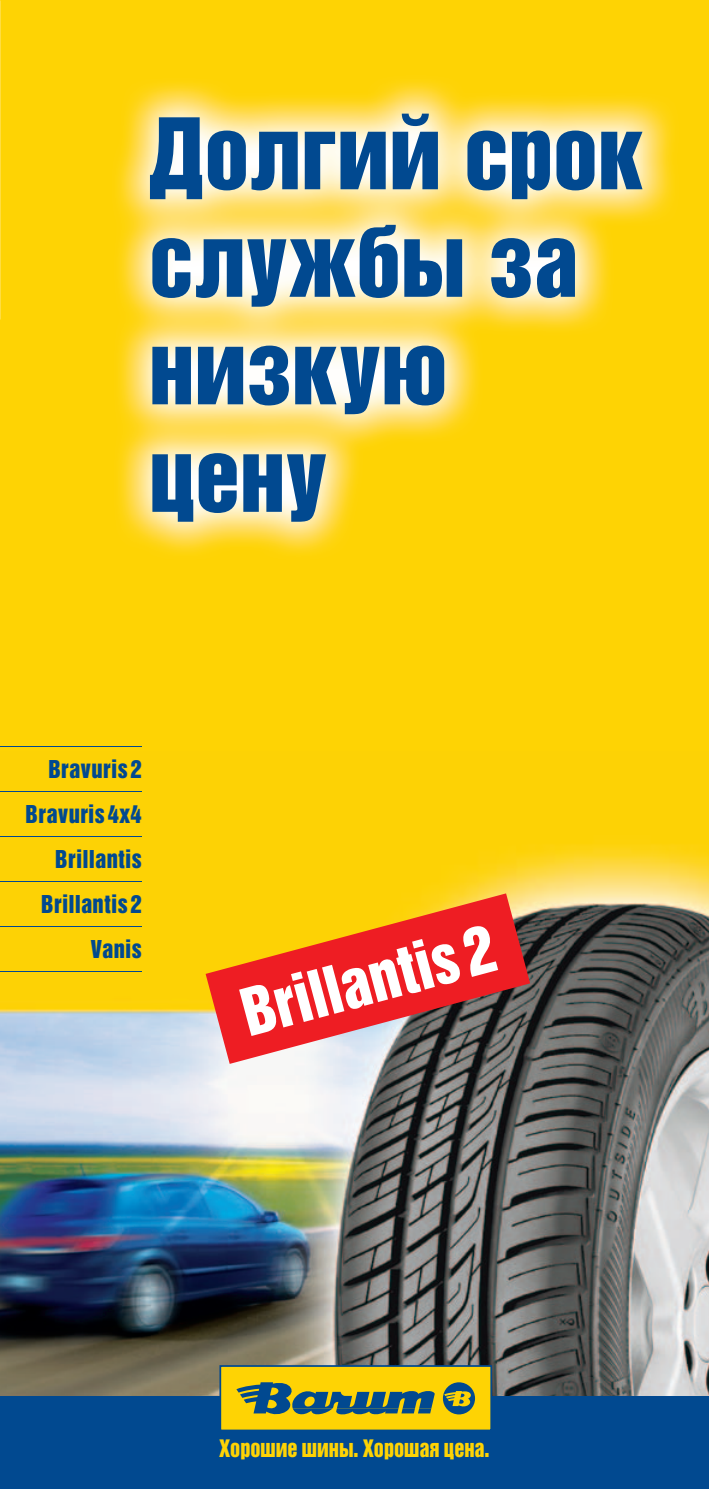
<style>
.page{position:relative;width:709px;height:1489px;background:#fff}
.page>*{position:absolute;margin:0;border:0;box-sizing:border-box;transform-origin:0 0}
.t1{font:90px/107.5px "Helvetica Inserat Cyr Upright";color:#014990}
.t2{font:60px "Helvetica Inserat Cyr Upright";color:#fff}
.t3{font:22.5px/45px "Helvetica Inserat Cyr Upright";letter-spacing:.015em;color:#014990;text-align:right}
.t4{font:22px "Helvetica Inserat Cyr Upright";color:#fed304;scale:.92 1}
</style>
<div class="page">
<div style="left:0;top:0;width:709px;height:985px;background:#fed304"></div>
<img style="left:0;top:845px;width:709px;height:551px">
<svg style="left:206px;top:893px;width:324px;height:170px;fill:#ee1d23"></svg>
<div style="left:0;top:1396px;width:709px;height:92px;background:#014990"></div>
<div style="left:220px;top:1365px;width:271px;height:65px;background:#fed304"></div>
<div style="left:219px;top:1364px;width:273px;height:67px;border:2px solid #014990"></div>
<div style="left:443px;top:1382px;width:32px;height:32px;background:#014990;border-radius:50%"></div>
<svg style="left:444px;top:1389px;width:30px;height:19px"></svg>
<svg style="left:236px;top:1382px;width:199px;height:33px"></svg>
<hr style="left:0;top:746px;width:142px;height:1px;background:#014990">
<hr style="left:0;top:791px;width:142px;height:1px;background:#014990">
<hr style="left:0;top:836px;width:142px;height:1px;background:#014990">
<hr style="left:0;top:881px;width:142px;height:1px;background:#014990">
<hr style="left:0;top:926px;width:142px;height:1px;background:#014990">
<hr style="left:0;top:971px;width:142px;height:1px;background:#014990">
<img style="left:0;top:0;width:1px;height:319px">
<img style="left:118px;top:82px;width:554px;height:471px">
<h1 class="t1" style="left:149px;top:100px;width:496px">Долгий срок службы за низкую цену</h1>
<p class="t3" style="left:26px;top:746px;width:118px">Bravuris 2<br>Bravuris 4x4<br>Brillantis<br>Brillantis 2<br>Vanis</p>
<h2 class="t2" style="left:234px;top:979px;width:261px;rotate:-15deg">Brillantis 2</h2>
<p class="t4" style="left:219px;top:1435px;width:295px">Хорошие шины. Хорошая цена.</p>
</div>
